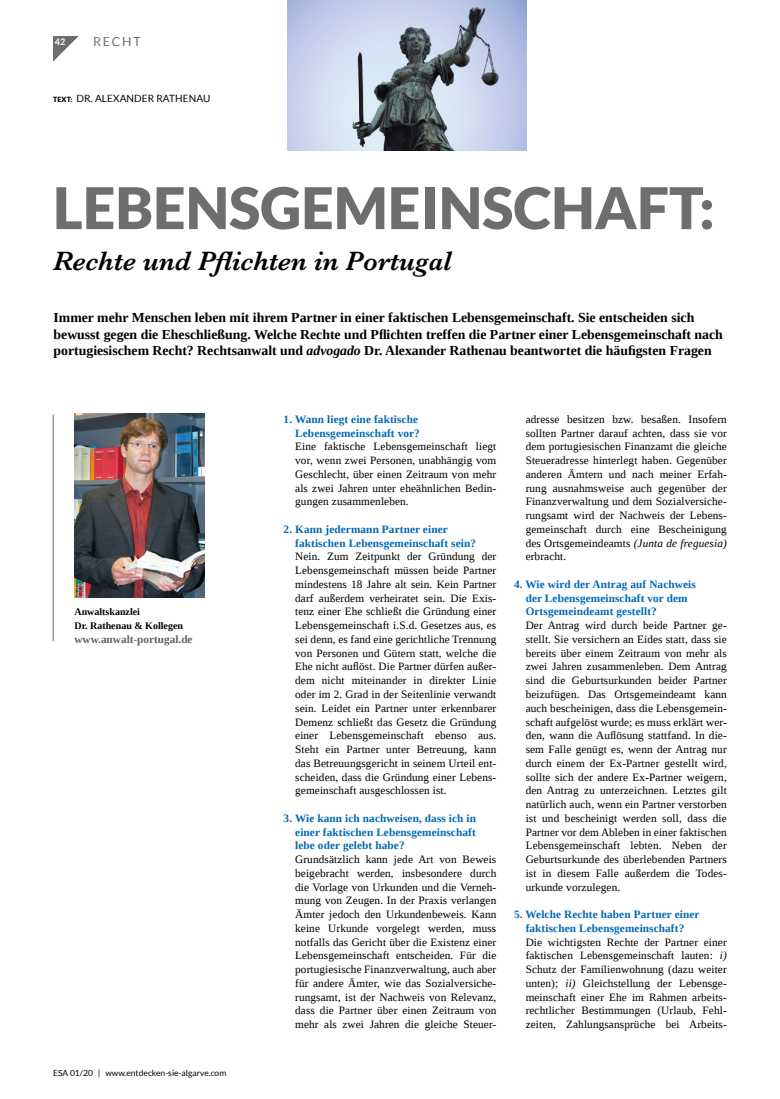
<style>
.page{position:relative;width:780px;height:1099px;background:#fff}
.page>*{position:absolute;margin:0;border:0;box-sizing:border-box;transform-origin:0 0}
.Headline{font:900 57.5px "Lato";color:#6e6e6e}
.Headline_2{font:italic 600 27.5px "Baskerville";color:#000}
.Intro{font:700 13.75px/16.5px "Liberation Serif";color:#000}
.t1{font:12.5px "Lato";letter-spacing:.14em;color:#6e6e6e}
.Body{font:11.25px/13.8px "Liberation Serif";letter-spacing:.01em;color:#000;text-align:justify}
.Body-2{font:700 11.25px "Liberation Serif";letter-spacing:.01em;color:#0068b4}
.Web{font:700 11.25px "Liberation Serif";color:#636362}
.BU___regular{font:700 10px "Liberation Serif";color:#000}
.t2{font:10px "Lato";letter-spacing:.01em;color:#000}
.t3{font:700 9px "Lato";color:#fff}
.t4{font:8.5px "Lato";color:#000}
.s1{font-weight:900;font-size:7.12px}
.s2{font-style:italic}
.s3{color:#fff}
.s4{font-weight:700;color:#fff}
</style>
<div class="page">
<svg style="left:53px;top:36px;width:25px;height:25px"></svg>
<img style="left:287px;top:0;width:239px;height:150px">
<img style="left:74px;top:413px;width:131px;height:185px">
<hr style="left:53px;top:414px;width:1px;height:227px;background:#6e6e6e">
<p class="t3" style="left:55px;top:37px;width:12px">42</p>
<p class="t1" style="left:93px;top:34px;width:49px">RECHT</p>
<p class="t2" style="left:53px;top:93px;width:159px"><span class="s1">TEXT:</span> DR. ALEXANDER RATHENAU</p>
<p class="Headline" style="left:53px;top:174px;width:663px">LEBENSGEMEINSCHAFT:</p>
<p class="Headline_2" style="left:53px;top:243px;width:400px">Rechte und Pflichten in Portugal</p>
<p class="Intro" style="left:54px;top:309px;width:670px">Immer mehr Menschen leben mit ihrem Partner in einer faktischen Lebensgemeinschaft. Sie entscheiden sich bewusst gegen die Eheschließung. Welche Rechte und Pflichten treffen die Partner einer Lebensgemeinschaft nach portugiesischem Recht? Rechtsanwalt und <span class="s2">advogado</span> Dr. Alexander Rathenau beantwortet die häufigsten Fragen</p>
<p class="BU___regular" style="left:74px;top:605px;width:67px">Anwaltskanzlei</p>
<p class="BU___regular" style="left:74px;top:619px;width:110px">Dr. Rathenau &amp; Kollegen</p>
<p class="Web" style="left:74px;top:631px;width:120px">www.anwalt-portugal.de</p>
<p class="t4" style="left:53px;top:1068px;width:175px">ESA 01/20 | www.entdecken-sie-algarve.com</p>
<p class="Body-2" style="left:283px;top:411px;width:136px">1. Wann liegt eine faktische</p>
<p class="Body-2" style="left:283px;top:425px;width:138px"><span class="s3">1.</span> Lebensgemeinschaft vor?</p>
<p class="Body" style="left:295px;top:439px;width:203px;text-indent:-12px"><span class="s4">1.</span> Eine faktische Lebensgemeinschaft liegt vor, wenn zwei Personen, unabhängig vom Geschlecht, über einen Zeitraum von mehr als zwei Jahren unter eheähnlichen Bedin&shy;gungen zusammenleben.</p>
<p class="Body-2" style="left:283px;top:521px;width:166px">2. Kann jedermann Partner einer</p>
<p class="Body-2" style="left:283px;top:535px;width:194px"><span class="s3">1.</span> faktischen Lebensgemeinschaft sein?</p>
<p class="Body" style="left:295px;top:549px;width:203px;text-indent:-12px"><span class="s4">1.</span> Nein. Zum Zeitpunkt der Gründung der Lebensgemeinschaft müssen beide Partner mindestens 18 Jahre alt sein. Kein Partner darf außerdem verheiratet sein. Die Exis&shy;tenz einer Ehe schließt die Gründung einer Lebensgemeinschaft i.S.d. Gesetzes aus, es sei denn, es fand eine gerichtliche Trennung von Personen und Gütern statt, welche die Ehe nicht auflöst. Die Partner dürfen außer&shy;dem nicht miteinander in direkter Linie oder im 2. Grad in der Seitenlinie verwandt sein. Leidet ein Partner unter erkennbarer Demenz schließt das Gesetz die Gründung einer Lebensgemeinschaft ebenso aus.<br>Steht ein Partner unter Betreuung, kann das Betreuungsgericht in seinem Urteil ent&shy;scheiden, dass die Gründung einer Lebens&shy;gemeinschaft ausgeschlossen ist.</p>
<p class="Body-2" style="left:283px;top:810px;width:194px">3. Wie kann ich nachweisen, dass ich in</p>
<p class="Body-2" style="left:283px;top:824px;width:194px"><span class="s3">1.</span> einer faktischen Lebensgemeinschaft</p>
<p class="Body-2" style="left:283px;top:838px;width:122px"><span class="s3">1.</span> lebe oder gelebt habe?</p>
<p class="Body" style="left:295px;top:852px;width:203px;text-indent:-12px"><span class="s4">1.</span> Grundsätzlich kann jede Art von Beweis beigebracht werden, insbesondere durch die Vorlage von Urkunden und die Verneh&shy;mung von Zeugen. In der Praxis verlangen Ämter jedoch den Urkundenbeweis. Kann keine Urkunde vorgelegt werden, muss notfalls das Gericht über die Existenz einer Lebensgemeinschaft entscheiden. Für die portugiesische Finanzverwaltung, auch aber für andere Ämter, wie das Sozialversiche&shy;rungsamt, ist der Nachweis von Relevanz, dass die Partner über einen Zeitraum von mehr als zwei Jahren die gleiche Steuer-</p>
<p class="Body" style="left:525px;top:412px;width:203px">adresse besitzen bzw. besaßen. Insofern sollten Partner darauf achten, dass sie vor dem portugiesischen Finanzamt die gleiche Steueradresse hinterlegt haben. Gegenüber anderen Ämtern und nach meiner Erfah&shy;rung ausnahmsweise auch gegenüber der Finanzverwaltung und dem Sozialversiche&shy;rungsamt wird der Nachweis der Lebens&shy;gemeinschaft durch eine Bescheinigung des Ortsgemeindeamts <span class="s2">(Junta de freguesia) </span>erbracht.</p>
<p class="Body-2" style="left:514px;top:576px;width:183px">4. Wie wird der Antrag auf Nachweis</p>
<p class="Body-2" style="left:514px;top:590px;width:175px"><span class="s3">1.</span> der Lebensgemeinschaft vor dem</p>
<p class="Body-2" style="left:514px;top:604px;width:144px"><span class="s3">1.</span> Ortsgemeindeamt gestellt?</p>
<p class="Body" style="left:525px;top:618px;width:203px;text-indent:-12px"><span class="s4">1.</span> Der Antrag wird durch beide Partner ge&shy;stellt. Sie versichern an Eides statt, dass sie bereits über einem Zeitraum von mehr als zwei Jahren zusammenleben. Dem Antrag sind die Geburtsurkunden beider Partner beizufügen. Das Ortsgemeindeamt kann auch bescheinigen, dass die Lebensgemein&shy;schaft aufgelöst wurde; es muss erklärt wer&shy;den, wann die Auflösung stattfand. In die&shy;sem Falle genügt es, wenn der Antrag nur durch einem der Ex-Partner gestellt wird, sollte sich der andere Ex-Partner weigern, den Antrag zu unterzeichnen. Letztes gilt natürlich auch, wenn ein Partner verstorben ist und bescheinigt werden soll, dass die Partner vor dem Ableben in einer faktischen Lebensgemeinschaft lebten. Neben der Geburtsurkunde des überlebenden Partners ist in diesem Falle außerdem die Todes&shy;urkunde vorzulegen.</p>
<p class="Body-2" style="left:514px;top:906px;width:187px">5. Welche Rechte haben Partner einer</p>
<p class="Body-2" style="left:514px;top:920px;width:172px"><span class="s3">1.</span> faktischen Lebensgemeinschaft?</p>
<p class="Body" style="left:525px;top:934px;width:203px;text-align:left;text-indent:-12px"><span class="s4">1.</span> Die wichtigsten Rechte der Partner einer faktischen Lebensgemeinschaft lauten: <span class="s2">i)<br></span>Schutz der Familienwohnung (dazu weiter unten); <span class="s2">ii)</span> Gleichstellung der Lebensge&shy;meinschaft einer Ehe im Rahmen arbeits-- rechtlicher Bestimmungen (Urlaub, Fehl&shy;zeiten, Zahlungsansprüche bei Arbeits-</p>
</div>
